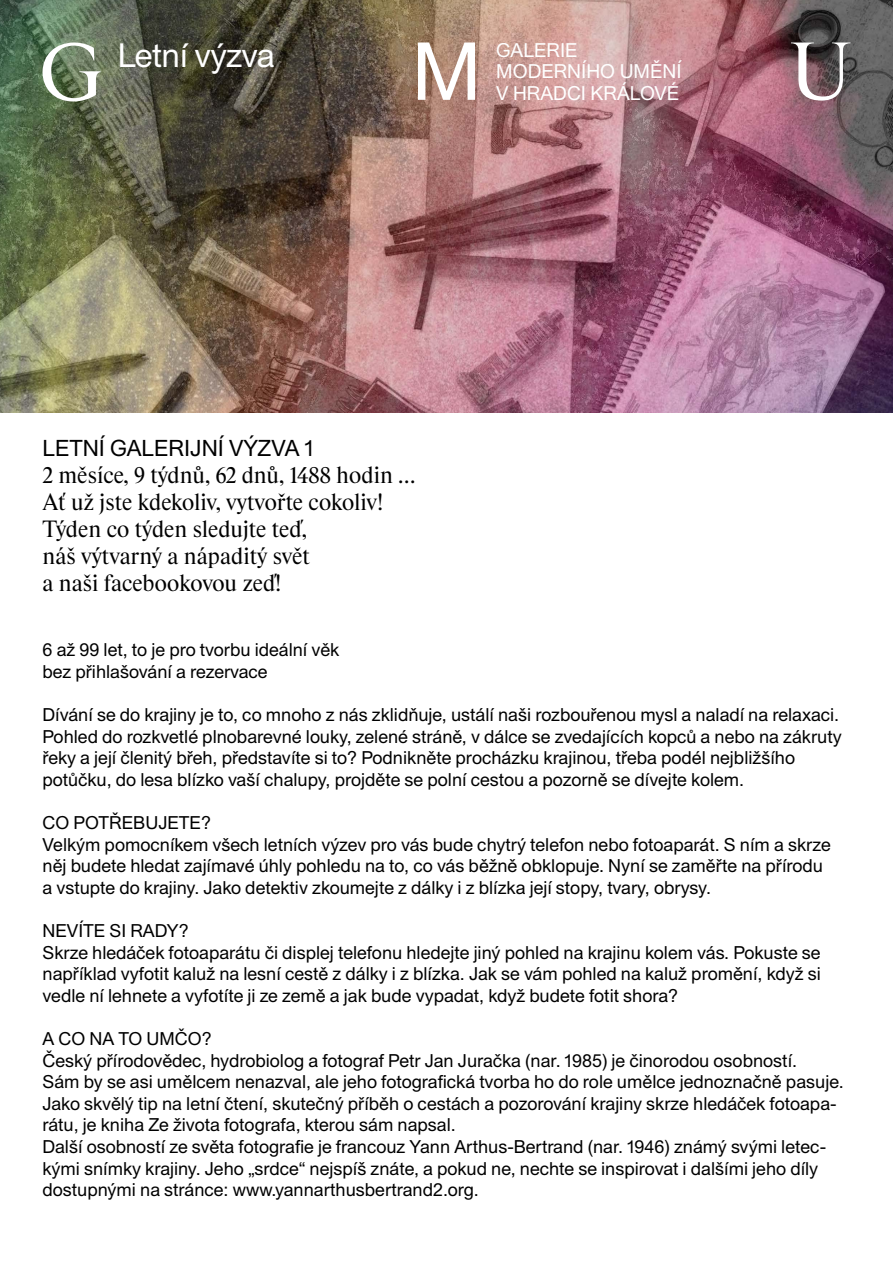
<style>
.page{position:relative;width:893px;height:1263px;background:#fff}
.page>*{position:absolute;margin:0;border:0;box-sizing:border-box;transform-origin:0 0}
.t1{font:33px "Union";letter-spacing:-.025em;color:#fff}
.t2{font:22.5px/27px "Rhymes";color:#000}
.t3{font:22.5px "Union";color:#000}
.t4{font:19.35px/21.3px "Union";color:#fff}
.t5{font:18px/21.6px "Union";color:#000}
</style>
<div class="page">
<img style="left:0;top:0;width:893px;height:412px">
<svg style="left:43px;top:43px;width:58px;height:59px"></svg>
<svg style="left:418px;top:43px;width:57px;height:57px"></svg>
<svg style="left:791px;top:43px;width:59px;height:58px"></svg>
<h1 class="t1" style="left:118px;top:36px;width:159px">Letní výzva</h1>
<p class="t4" style="left:496px;top:40px;width:187px">Galerie moderního umění v Hradci Králové</p>
<p class="t3" style="left:43px;top:435px;width:273px">LETNÍ GALERI JNÍ VÝZVA 1</p>
<p class="t2" style="left:43px;top:462px;width:374px">2 měsíce, 9 týdnů, 62 dnů, 1488 hodin …<br>Ať už jste kdekoliv, vytvořte cokoliv!<br>Týden co týden sledujte teď,<br>náš výtvarný a nápaditý svět<br>a naši facebookovou zeď!</p>
<p class="t5" style="left:43px;top:639px;width:298px">6 až 99 let, to je pro tvorbu ideální věk bez přihlašování a rezervace</p>
<p class="t5" style="left:43px;top:704px;width:801px">Dívání se do krajiny je to, co mnoho z nás zklidňuje, ustálí naši rozbouřenou mysl a naladí na relaxaci.<br>Pohled do rozkvetlé plnobarevné louky, zelené stráně, v dálce se zvedajících kopců a nebo na zákruty řeky a její členitý břeh, představíte si to? Podnikněte procházku krajinou, třeba podél nejbližšího potůčku, do lesa blízko vaší chalupy, projděte se polní cestou a pozorně se dívejte kolem.</p>
<p class="t5" style="left:43px;top:812px;width:790px">CO POTŘEBUJETE?<br>Velkým pomocníkem všech letních výzev pro vás bude chytrý telefon nebo fotoaparát. S ním a skrze něj budete hledat zajímavé úhly pohledu na to, co vás běžně obklopuje. Nyní se zaměřte na přírodu a vstupte do krajiny. Jako detektiv zkoumejte z dálky i z blízka její stopy, tvary, obrysy.</p>
<p class="t5" style="left:43px;top:920px;width:11px">NEVÍ</p>
<p class="t5" style="left:83px;top:920px;width:60px">TE SI RAD</p>
<p class="t5" style="left:43px;top:920px;width:780px;text-indent:124px">Y?<br>Skrze hledáček fotoaparátu či displej telefonu hledejte jiný pohled na krajinu kolem vás. Pokuste se například vyfotit kaluž na lesní cestě z dálky i z blízka. Jak se vám pohled na kaluž promění, když si vedle ní lehnete a vyfotíte ji ze země a jak bude vypadat, když budete fotit shora?</p>
<p class="t5" style="left:43px;top:1028px;width:803px">ACO NA TOUMČO?<br>Český přírodovědec, hydrobiolog a fotograf Petr Jan Juračka (nar. 1985) je činorodou osobností.<br>Sám by se asi umělcem nenazval, ale jeho fotografická tvorba ho do role umělce jednoznačně pasuje.<br>Jako skvělý tip na letní čtení, skutečný příběh o cestách a pozorování krajiny skrze hledáček fotoapa&shy;rátu, je kniha Ze života fotografa, kterou sám napsal.<br>Další osobností ze světa fotografie je francouz Yann Arthus-Bertrand (nar. 1946) známý svými letec&shy;kými snímky krajiny. Jeho „srdce“ nejspíš znáte, a pokud ne, nechte se inspirovat i dalšími jeho díly dostupnými na stránce: www.yannarthusbertrand2.org.</p>
</div>
